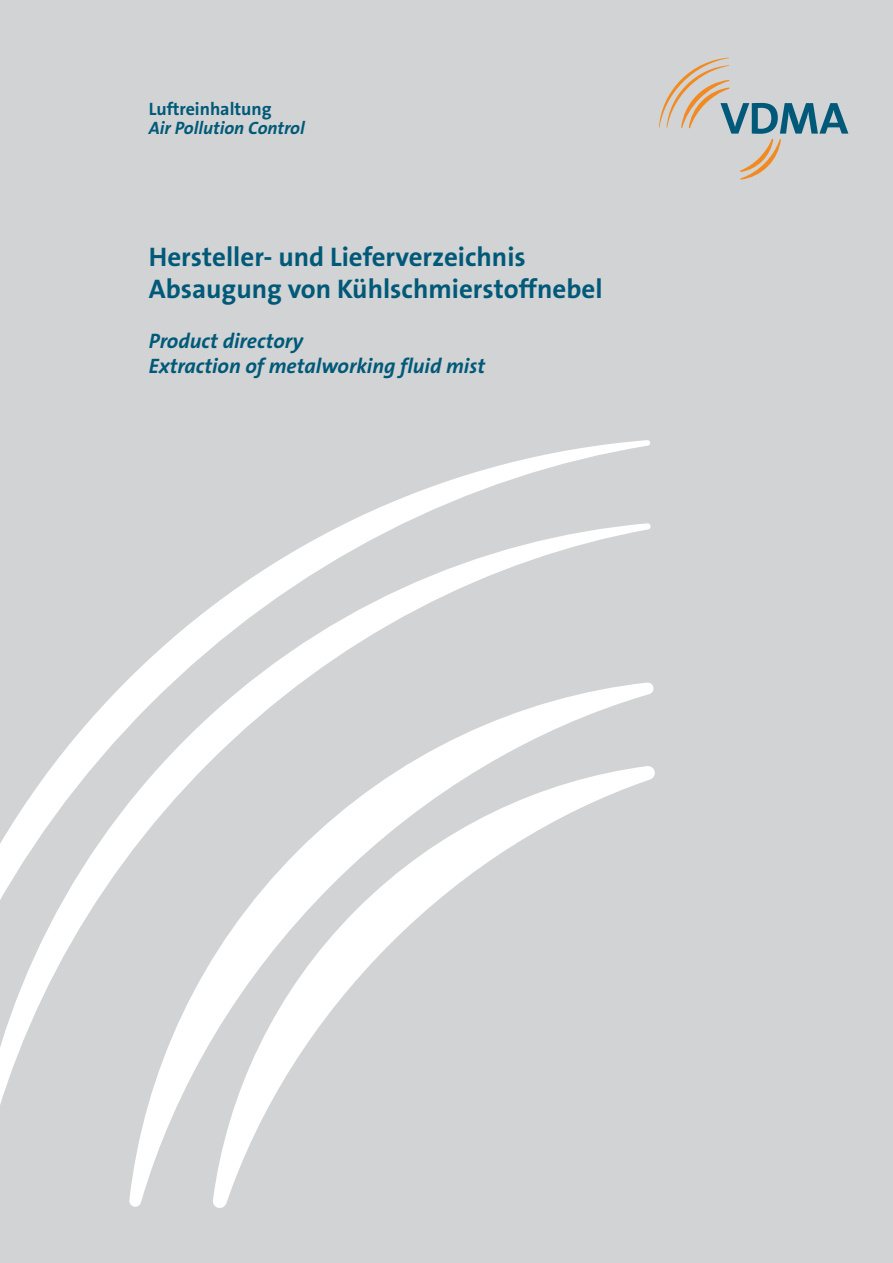
<style>
.page{position:relative;width:893px;height:1263px;background:#d1d3d4}
.page>*{position:absolute;margin:0;border:0;box-sizing:border-box;transform-origin:0 0}
.t1{font:700 27px/31.5px "The Sans B7";color:#005978}
.t2{font:italic 700 21px/25.2px "The Sans B7";color:#005978}
.t3{font:italic 700 18px "The Sans B7";color:#005978}
.t4{font:700 18px "The Sans B7";color:#005978}
</style>
<div class="page">
<svg style="left:659px;top:58px;width:189px;height:121px"></svg>
<svg style="left:347px;top:440px;width:303px;height:83px"></svg>
<svg style="left:0;top:523px;width:651px;height:681px"></svg>
<p class="t4" style="left:149px;top:99px;width:124px">Luftreinhaltung</p>
<p class="t3" style="left:149px;top:118px;width:157px">Air Pollution Control</p>
<p class="t1" style="left:149px;top:242px;width:455px">Hersteller- und Lieferverzeichnis<br>Absaugung von Kühlschmierstoffnebel</p>
<p class="t2" style="left:149px;top:329px;width:338px">Product directory<br>Extraction of metalworking fluid mist</p>
</div>
